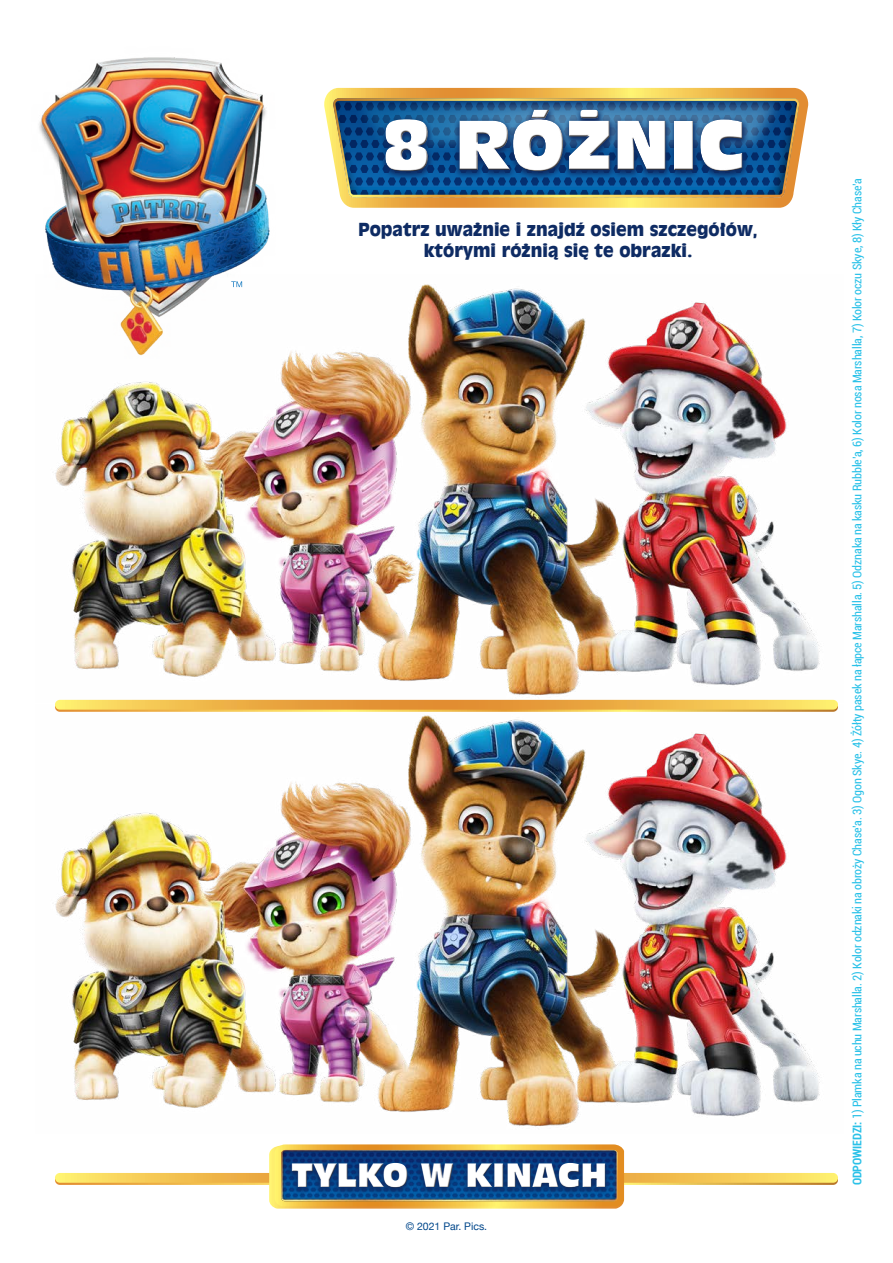
<style>
.page{position:relative;width:893px;height:1263px;background:#fff}
.page>*{position:absolute;margin:0;border:0;box-sizing:border-box;transform-origin:0 0}
.t1{font:65.85px "Incised 901 Ct EU";color:#fff}
.t2{font:31.5px "Incised 901 Ct EU";color:#fff}
.t3{font:30px "Incised 901 Greek BT Compact";color:#fff}
.t4{font:17.55px/21.1px "Incised 901 Blk EU";color:#0e2b63;text-align:center}
.t5{font:condensed 12px "Roboto";letter-spacing:-.01em;color:#2ac1e8}
.t6{font:10.5px "Helvetica Neue";color:#01478b}
.s1{font-weight:700}
</style>
<div class="page">
<img style="left:325px;top:87px;width:484px;height:121px">
<svg style="left:379px;top:106px;width:370px;height:75px;background:#125290"></svg>
<div style="left:384px;top:110px;width:360px;height:62px;background:#231f20;opacity:.9"></div>
<img style="left:55px;top:284px;width:783px;height:419px">
<img style="left:55px;top:709px;width:783px;height:418px">
<svg style="left:55px;top:702px;width:783px;height:10px;background:#ecc460"></svg>
<svg style="left:55px;top:700px;width:783px;height:10px;background:#edb348"></svg>
<img style="left:39px;top:57px;width:286px;height:313px">
<svg style="left:231px;top:281px;width:11px;height:6px"></svg>
<svg style="left:55px;top:1175px;width:783px;height:10px"></svg>
<svg style="left:55px;top:1173px;width:783px;height:10px;background:#f4c956"></svg>
<svg style="left:269px;top:1144px;width:355px;height:64px;background:#eebb4b"></svg>
<img style="left:281px;top:1150px;width:337px;height:51px">
<svg style="left:286px;top:1160px;width:325px;height:36px;background:#064085"></svg>
<div style="left:290px;top:1162px;width:316px;height:25px;background:#fff;opacity:.9"></div>
<div style="left:290px;top:1164px;width:316px;height:24px;background:#231f20;opacity:.9"></div>
<h1 class="t1" style="left:382px;top:105px;width:364px">8 RÓŻNIC</h1>
<h3 class="t4" style="left:358px;top:219px;width:401px">Popatrz uważnie i znajdź osiem szczegółów, którymi różnią się te obrazki.</h3>
<h2 class="t2" style="left:291px;top:1156px;width:318px">TYLKO W KINACH</h2>
<h3 class="t3" style="left:286px;top:1159px;width:320px">IN CINEMAS SOON</h3>
<p class="t6" style="left:406px;top:1219px;width:83px">© 2021 Par. Pics.</p>
<p class="t5" style="left:849px;top:1185px;width:1009px;rotate:-90deg"><span class="s1">ODPOWIEDZI:</span> 1) Plamka na uchu Marshalla. 2) Kolor odznaki na obroży Chase’a. 3) Ogon Skye. 4) Żółty pasek na łapce Marshalla. 5) Odznaka na kasku Rubble’a, 6) Kolor nosa Marshalla, 7) Kolor oczu Skye, 8) Kły Chase’a</p>
</div>
